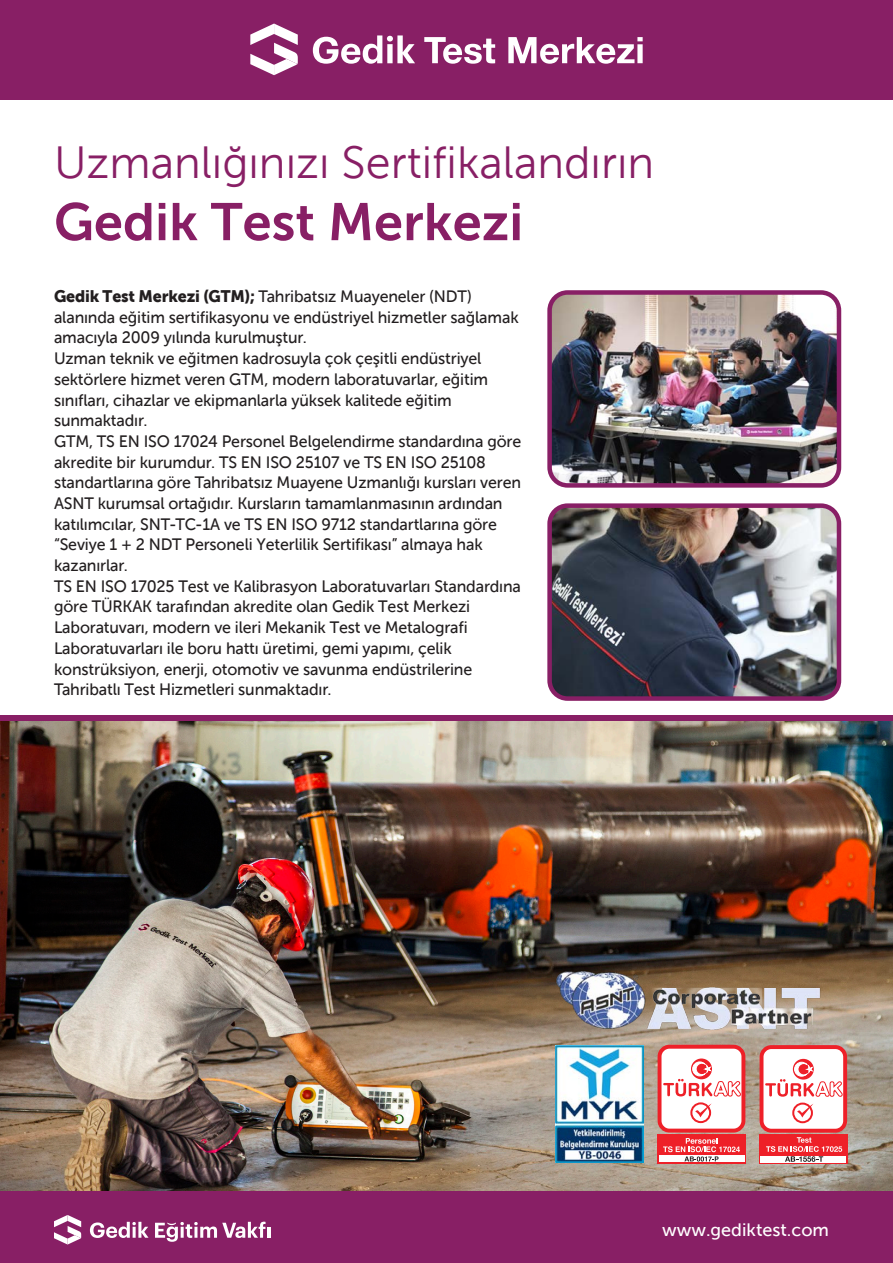
<style>
.page{position:relative;width:893px;height:1263px;background:#fff}
.page>*{position:absolute;margin:0;border:0;box-sizing:border-box;transform-origin:0 0}
.t1{font:52.5px "Museo Sans 700";color:#881f65}
.t2{font:45px "Museo Sans 300";color:#881f65}
.t3{font:18px "Museo Sans 500";color:#fff}
.t4{font:16.5px/20.7px "Museo Sans 500";letter-spacing:-.01em;color:#231f20}
.s1{font-family:"Museo Sans 900"}
</style>
<div class="page">
<div style="left:0;top:0;width:893px;height:100px;background:#881f65"></div>
<svg style="left:0;top:715px;width:893px;height:7px;fill:#881f65"></svg>
<img style="left:0;top:722px;width:893px;height:470px">
<div style="left:0;top:1192px;width:893px;height:71px;background:#881f65"></div>
<img style="left:552px;top:295px;width:284px;height:188px">
<div style="left:547px;top:290px;width:294px;height:198px;border:4px solid #881f65;border-radius:18px"></div>
<img style="left:552px;top:508px;width:284px;height:188px">
<div style="left:547px;top:503px;width:294px;height:198px;border:4px solid #881f65;border-radius:18px"></div>
<img style="left:553px;top:966px;width:291px;height:70px">
<img style="left:556px;top:1045px;width:88px;height:117px">
<div style="left:659px;top:1046px;width:85px;height:85px;background:#fff;border-radius:12px"></div>
<div style="left:658px;top:1045px;width:87px;height:87px;border:4px solid #ee2028;border-radius:10px"></div>
<div style="left:690px;top:1102px;width:21px;height:21px;border:2px solid #ee2028;border-radius:50%"></div>
<svg style="left:695px;top:1103px;width:17px;height:14px"></svg>
<div style="left:657px;top:1134px;width:89px;height:29px;background:#ee2028"></div>
<div style="left:659px;top:1155px;width:85px;height:7px;background:#fff"></div>
<svg style="left:691px;top:1058px;width:21px;height:21px"></svg>
<svg style="left:663px;top:1062px;width:78px;height:34px"></svg>
<svg style="left:663px;top:1138px;width:77px;height:23px"></svg>
<div style="left:761px;top:1046px;width:85px;height:85px;background:#fff;border-radius:12px"></div>
<div style="left:760px;top:1045px;width:87px;height:88px;border:4px solid #ee2028;border-radius:10px"></div>
<div style="left:792px;top:1102px;width:21px;height:21px;border:2px solid #ee2028;border-radius:50%"></div>
<svg style="left:797px;top:1104px;width:16px;height:13px"></svg>
<div style="left:759px;top:1134px;width:88px;height:29px;background:#ee2028"></div>
<div style="left:761px;top:1155px;width:85px;height:7px;background:#fff"></div>
<svg style="left:793px;top:1059px;width:21px;height:20px"></svg>
<svg style="left:765px;top:1062px;width:78px;height:35px"></svg>
<svg style="left:766px;top:1137px;width:76px;height:25px"></svg>
<svg style="left:250px;top:24px;width:48px;height:51px"></svg>
<svg style="left:313px;top:35px;width:102px;height:29px"></svg>
<svg style="left:424px;top:37px;width:71px;height:27px"></svg>
<svg style="left:508px;top:37px;width:135px;height:27px"></svg>
<svg style="left:90px;top:1222px;width:59px;height:16px"></svg>
<svg style="left:54px;top:1215px;width:27px;height:29px"></svg>
<svg style="left:155px;top:1222px;width:115px;height:20px"></svg>
<p class="t2" style="left:54px;top:138px;width:602px">Uzmanlığınızı Sertifikalandırın</p>
<p class="t1" style="left:54px;top:193px;width:471px">Gedik Test Merkezi</p>
<p class="t4" style="left:54px;top:286px;width:466px"><span class="s1">Gedik Test Merkezi (GTM);</span> Tahribatsız Muayeneler (NDT) alanında eğitim sertifikasyonu ve endüstriyel hizmetler sağlamak amacıyla 2009 yılında kurulmuştur.</p>
<p class="t4" style="left:54px;top:348px;width:436px">Uzman teknik ve eğitmen kadrosuyla çok çeşitli endüstriyel sektörlere hizmet veren GTM, modern laboratuvarlar, eğitim sınıfları, cihazlar ve ekipmanlarla yüksek kalitede eğitim sunmaktadır.</p>
<p class="t4" style="left:54px;top:431px;width:469px">GTM, TS EN ISO 17024 Personel Belgelendirme standardına göre akredite bir kurumdur. TS EN ISO 25107 ve TS EN ISO 25108 standartlarına göre Tahribatsız Muayene Uzmanlığı kursları veren ASNT kurumsal ortağıdır. Kursların tamamlanmasının ardından katılımcılar, SNT-TC-1A ve TS EN ISO 9712 standartlarına göre “Seviye 1 + 2 NDT Personeli Yeterlilik Sertifikası” almaya hak kazanırlar.</p>
<p class="t4" style="left:54px;top:576px;width:469px">TS EN ISO 17025 Test ve Kalibrasyon Laboratuvarları Standardına göre TÜRKAK tarafından akredite olan Gedik Test Merkezi Laboratuvarı, modern ve ileri Mekanik Test ve Metalografi Laboratuvarları ile boru hattı üretimi, gemi yapımı, çelik konstrüksiyon, enerji, otomotiv ve savunma endüstrilerine Tahribatlı Test Hizmetleri sunmaktadır.</p>
<p class="t3" style="left:662px;top:1220px;width:168px">www.gediktest.com</p>
</div>
